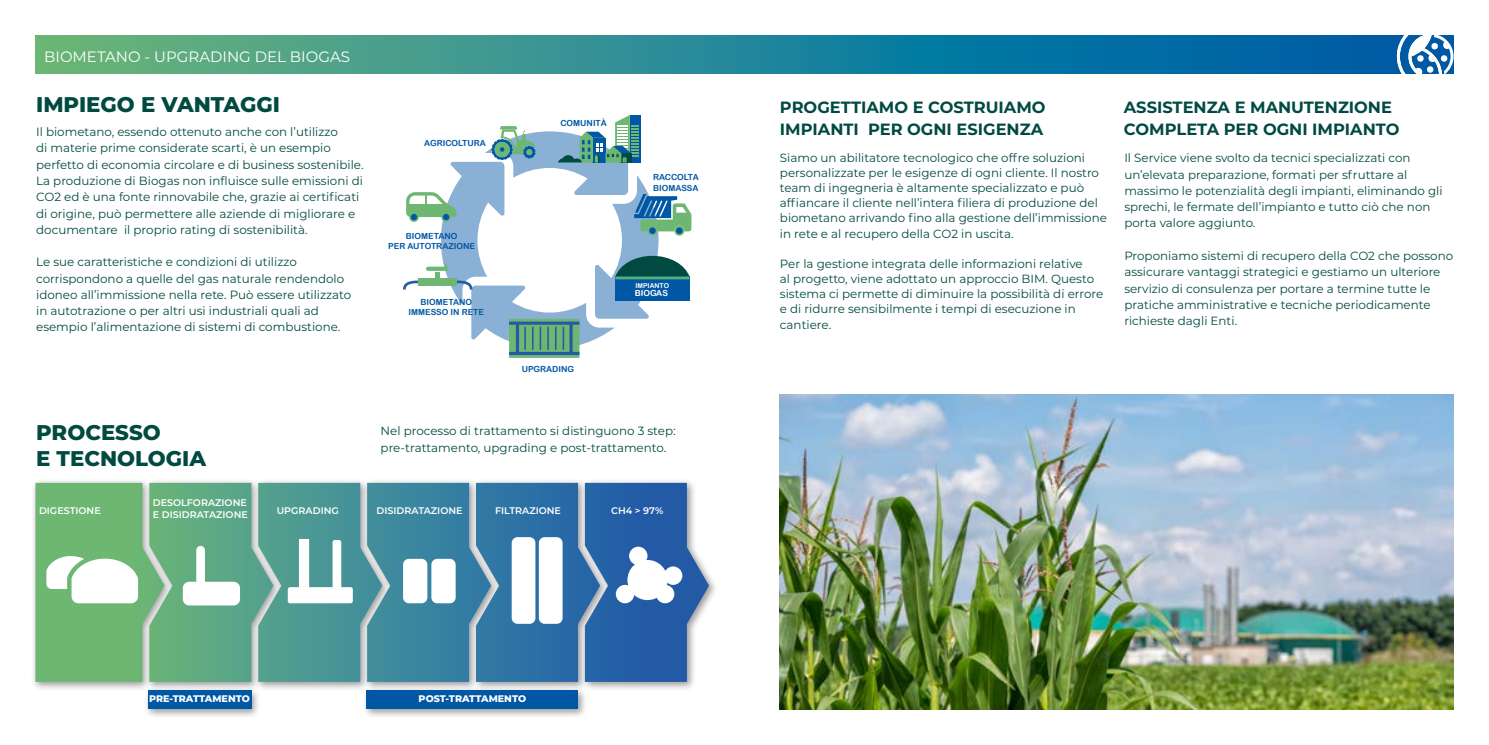
<style>
.page{position:relative;width:1489px;height:745px;background:#fff}
.page>*{position:absolute;margin:0;border:0;box-sizing:border-box;transform-origin:0 0}
.t1{font:800 21.25px/26.2px "Montserrat";color:#004a42}
.t2{font:700 16.25px/22.5px "Montserrat";color:#004a42}
.t3{font:15px "Montserrat";color:#fff}
.t4{font:11.88px/16.2px "Montserrat";color:#004a42}
.t5{font:600 9.62px/11.5px "Montserrat";color:#fff}
.t6{font:800 9.62px "Montserrat";color:#fff}
.t7{font:8.38px/10px "Arial Rounded MT Bold";color:#0057a4;text-align:center}
.t8{font:8.38px "Arial Rounded MT Bold";color:#fff}
.t9{font:6.75px "Arial Rounded MT Bold";color:#fff}
</style>
<div class="page">
<svg style="left:35px;top:35px;width:1361px;height:39px;background:#288895"></svg>
<svg style="left:441px;top:131px;width:217px;height:218px"></svg>
<svg style="left:634px;top:194px;width:57px;height:37px;background:#6ba6ab"></svg>
<svg style="left:674px;top:225px;width:10px;height:10px"></svg>
<div style="left:676px;top:227px;width:6px;height:7px;background:#0057a4;border-radius:50%"></div>
<svg style="left:647px;top:225px;width:10px;height:10px"></svg>
<div style="left:649px;top:227px;width:6px;height:7px;background:#0057a4;border-radius:50%"></div>
<svg style="left:409px;top:212px;width:10px;height:10px"></svg>
<svg style="left:441px;top:212px;width:10px;height:10px"></svg>
<svg style="left:406px;top:192px;width:50px;height:28px"></svg>
<svg style="left:491px;top:126px;width:44px;height:34px"></svg>
<svg style="left:509px;top:318px;width:70px;height:39px;background:#599d82"></svg>
<hr style="left:562px;top:326px;width:2px;height:23px;background:#255aa5">
<hr style="left:569px;top:323px;width:3px;height:30px;background:#255aa5">
<div style="left:630px;top:115px;width:10px;height:47px;background:#0057a4"></div>
<svg style="left:558px;top:115px;width:81px;height:47px"></svg>
<svg style="left:615px;top:256px;width:74px;height:20px"></svg>
<div style="left:615px;top:276px;width:74px;height:25px;background:#0057a4"></div>
<hr style="left:615px;top:276px;width:74px;height:3px;background:#57b06d">
<svg style="left:403px;top:280px;width:15px;height:10px"></svg>
<svg style="left:449px;top:279px;width:25px;height:13px"></svg>
<div style="left:434px;top:272px;width:5px;height:9px;background:#6db772"></div>
<div style="left:426px;top:266px;width:22px;height:5px;background:#6db772;border-radius:2px"></div>
<div style="left:418px;top:278px;width:38px;height:8px;background:#6db772"></div>
<div style="left:31px;top:478px;width:687px;height:239px;background:#000;opacity:.4"></div>
<svg style="left:35px;top:482px;width:674px;height:199px;background:#67a0a4"></svg>
<div style="left:148px;top:689px;width:103px;height:19px;background:#0057a4"></div>
<div style="left:366px;top:689px;width:212px;height:19px;background:#0057a4"></div>
<svg style="left:1396px;top:35px;width:57px;height:39px"></svg>
<img style="left:780px;top:394px;width:673px;height:315px">
<p class="t3" style="left:44px;top:46px;width:307px">BIOMETANO - UPGRADING DEL BIOGAS</p>
<h1 class="t1" style="left:36px;top:90px;width:245px">IMPIEGO E VANTAGGI</h1>
<p class="t4" style="left:36px;top:123px;width:329px">Il biometano, essendo ottenuto anche con l’utilizzo<br>di materie prime considerate scarti, è un esempio perfetto di economia circolare e di business sostenibile.<br>La produzione di Biogas non influisce sulle emissioni di CO2 ed è una fonte rinnovabile che, grazie ai certificati di origine, può permettere alle aziende di migliorare e documentare il proprio rating di sostenibilità.</p>
<p class="t4" style="left:36px;top:253px;width:317px">Le sue caratteristiche e condizioni di utilizzo corrispondono a quelle del gas naturale rendendolo idoneo all’immissione nella rete. Può essere utilizzato in autotrazione o per altri usi industriali quali ad esempio l’alimentazione di sistemi di combustione.</p>
<p class="t7" style="left:424px;top:138px;width:63px">AGRICOLTURA</p>
<p class="t7" style="left:388px;top:230px;width:88px">BIOMETANO<br>PER AUTOTRAZIONE</p>
<p class="t7" style="left:408px;top:297px;width:77px">BIOMETANO<br>IMMESSO IN RETE</p>
<p class="t7" style="left:560px;top:118px;width:48px">COMUNITÀ</p>
<p class="t7" style="left:653px;top:172px;width:47px;text-align:left">RACCOLTA<br>BIOMASSA</p>
<p class="t7" style="left:521px;top:363px;width:54px">UPGRADING</p>
<p class="t9" style="left:635px;top:281px;width:35px">IMPIANTO</p>
<p class="t8" style="left:634px;top:288px;width:35px">BIOGAS</p>
<h1 class="t1" style="left:36px;top:418px;width:171px">PROCESSO<br>E TECNOLOGIA</h1>
<p class="t4" style="left:380px;top:422px;width:296px">Nel processo di trattamento si distinguono 3 step: pre-trattamento, upgrading e post-trattamento.</p>
<p class="t5" style="left:39px;top:504px;width:63px">DIGESTIONE</p>
<p class="t5" style="left:153px;top:496px;width:97px">DESOLFORAZIONE<br>E DISIDRATAZIONE</p>
<p class="t5" style="left:277px;top:504px;width:64px">UPGRADING</p>
<p class="t5" style="left:376px;top:504px;width:87px">DISIDRATAZIONE</p>
<p class="t5" style="left:495px;top:504px;width:67px">FILTRAZIONE</p>
<p class="t5" style="left:611px;top:504px;width:54px">CH4 &gt; 97%</p>
<p class="t6" style="left:149px;top:691px;width:102px">PRE-TRATTAMENTO</p>
<p class="t6" style="left:418px;top:691px;width:109px">POST-TRATTAMENTO</p>
<h2 class="t2" style="left:780px;top:95px;width:267px">PROGETTIAMO E COSTRUIAMO<br>IMPIANTI PER OGNI ESIGENZA</h2>
<h2 class="t2" style="left:1123px;top:95px;width:277px">ASSISTENZA E MANUTENZIONE<br>COMPLETA PER OGNI IMPIANTO</h2>
<p class="t4" style="left:780px;top:150px;width:328px;line-height:15px">Siamo un abilitatore tecnologico che offre soluzioni personalizzate per le esigenze di ogni cliente. Il nostro team di ingegneria è altamente specializzato e può affiancare il cliente nell’intera filiera di produzione del biometano arrivando fino alla gestione dell’immissione in rete e al recupero della CO2 in uscita.</p>
<p class="t4" style="left:780px;top:255px;width:325px;line-height:15px">Per la gestione integrata delle informazioni relative<br>al progetto, viene adottato un approccio BIM. Questo sistema ci permette di diminuire la possibilità di errore e di ridurre sensibilmente i tempi di esecuzione in</p>
<p class="t4" style="left:780px;top:316px;width:53px">cantiere.</p>
<p class="t4" style="left:1124px;top:149px;width:320px">Il Service viene svolto da tecnici specializzati con un’elevata preparazione, formati per sfruttare al massimo le potenzialità degli impianti, eliminando gli sprechi, le fermate dell’impianto e tutto ciò che non porta valore aggiunto.</p>
<p class="t4" style="left:1124px;top:247px;width:330px">Proponiamo sistemi di recupero della CO2 che possono assicurare vantaggi strategici e gestiamo un ulteriore servizio di consulenza per portare a termine tutte le pratiche amministrative e tecniche periodicamente richieste dagli Enti.</p>
</div>
